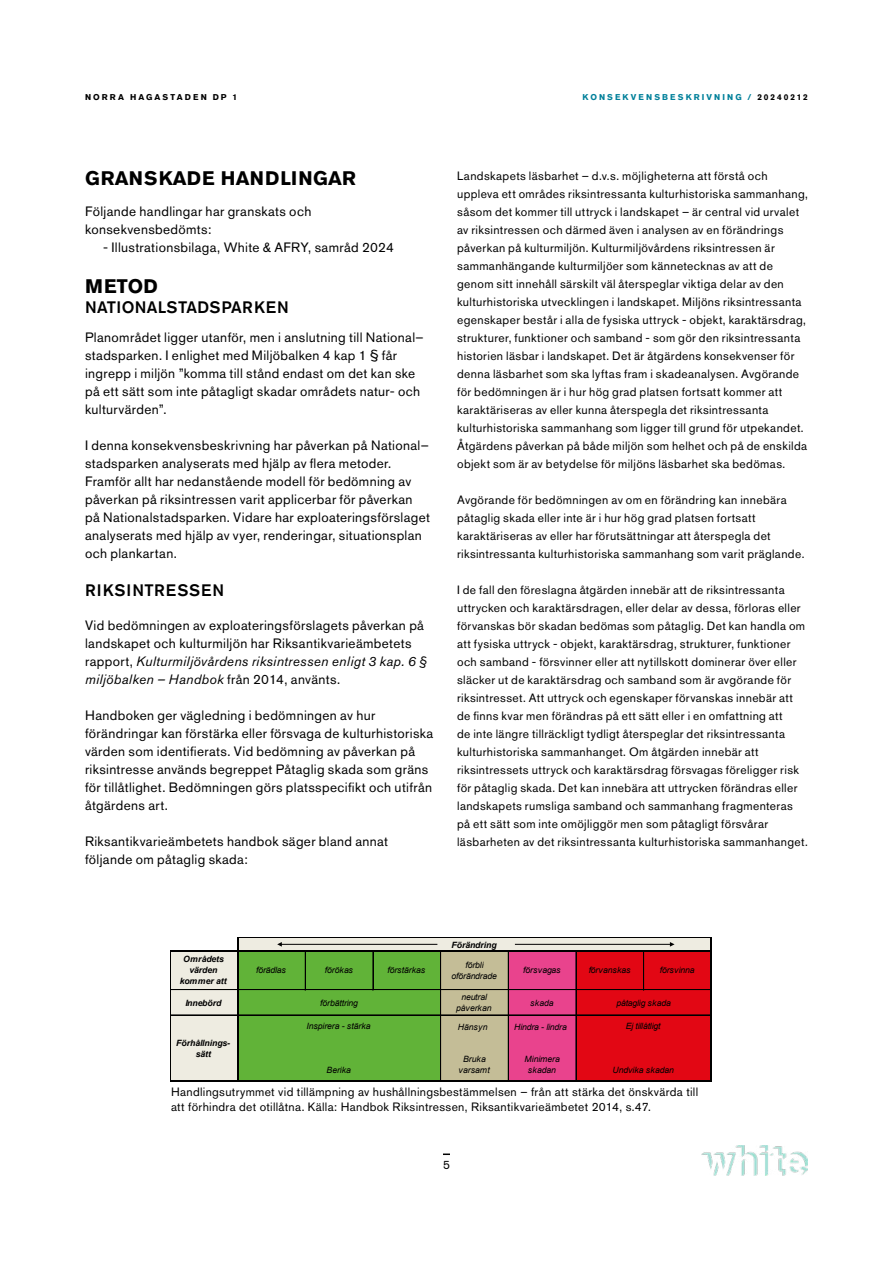
<style>
.page{position:relative;width:893px;height:1263px;background:#fff}
.page>*{position:absolute;margin:0;border:0;box-sizing:border-box;transform-origin:0 0}
.t1{font:700 19.5px "Akzidenz Grotesk Std";letter-spacing:.015em;color:#000}
.t2{font:500 16.5px "Akzidenz Grotesk Std";letter-spacing:.025em;color:#000}
.t3{font:500 16.5px "Akzidenz Grotesk Std";letter-spacing:.065em;color:#000}
.t4{font:italic 13.65px/16.4px "Adobe Caslon Pro";color:#000;text-align:center}
.t5{font:13.5px/18px "Akzidenz Grotesk Std";letter-spacing:.025em;color:#000}
.t6{font:12px/18px "Akzidenz Grotesk Std";letter-spacing:.03em;color:#000}
.t7{font:italic 8.7px/10.9px "Arial";letter-spacing:-.02em;color:#000;text-align:center}
.t8{font:italic 700 8.7px/10.9px "Arial";letter-spacing:-.01em;color:#000;text-align:center}
.t9{font:italic 8.7px/10.9px "Arial";color:#000;text-align:center}
.t10{font:700 8.4px "Akzidenz Grotesk Std";letter-spacing:.25em;color:#00809a}
.t11{font:700 8.4px "Akzidenz Grotesk Std";letter-spacing:.255em;color:#000}
.s1{color:#000}
.s2{font-style:italic}
</style>
<div class="page">
<img style="left:702px;top:1145px;width:106px;height:30px">
<svg style="left:443px;top:1153px;width:7px;height:2px"></svg>
<div style="left:238px;top:938px;width:474px;height:13px;background:#eeece1"></div>
<div style="left:170px;top:951px;width:68px;height:131px;background:#eeece1"></div>
<div style="left:238px;top:951px;width:203px;height:131px;background:#61b338"></div>
<div style="left:441px;top:951px;width:68px;height:131px;background:#c4bd97"></div>
<div style="left:508px;top:951px;width:68px;height:131px;background:#e9438d"></div>
<div style="left:576px;top:951px;width:136px;height:131px;background:#e20714"></div>
<hr style="left:170px;top:989px;width:67px;height:1px;background:#000">
<hr style="left:170px;top:1015px;width:67px;height:1px;background:#000">
<hr style="left:237px;top:937px;width:1px;height:145px;background:#000">
<hr style="left:711px;top:938px;width:1px;height:144px;background:#000">
<hr style="left:170px;top:950px;width:1px;height:132px;background:#000">
<hr style="left:305px;top:951px;width:1px;height:39px;background:#000">
<hr style="left:373px;top:951px;width:1px;height:39px;background:#000">
<hr style="left:440px;top:951px;width:1px;height:129px;background:#000">
<hr style="left:441px;top:951px;width:1px;height:129px;background:#000">
<hr style="left:508px;top:951px;width:1px;height:129px;background:#000">
<hr style="left:576px;top:951px;width:1px;height:129px;background:#000">
<hr style="left:643px;top:951px;width:1px;height:39px;background:#000">
<hr style="left:644px;top:951px;width:1px;height:39px;background:#000">
<hr style="left:238px;top:937px;width:474px;height:1px;background:#000">
<hr style="left:170px;top:950px;width:542px;height:1px;background:#000">
<hr style="left:238px;top:989px;width:473px;height:1px;background:#000">
<hr style="left:238px;top:1015px;width:473px;height:1px;background:#000">
<hr style="left:170px;top:1080px;width:542px;height:2px;background:#000">
<hr style="left:515px;top:944px;width:156px;height:1px;background:#000">
<svg style="left:670px;top:942px;width:4px;height:5px"></svg>
<hr style="left:281px;top:944px;width:156px;height:1px;background:#000">
<svg style="left:277px;top:942px;width:5px;height:5px"></svg>
<p class="t11" style="left:85px;top:92px;width:154px">NORRA HAGASTADEN DP 1</p>
<p class="t10" style="left:582px;top:92px;width:227px">KONSEKVENSBESKRIVNING / <span class="s1">20240212</span></p>
<h1 class="t1" style="left:85px;top:167px;width:273px">GRANSKADE HANDLINGAR</h1>
<p class="t5" style="left:85px;top:202px;width:228px">Följande handlingar har granskats och konsekvensbedömts:</p>
<p class="t5" style="left:103px;top:238px;width:292px">- Illustrationsbilaga, White &amp; AFRY, samråd 2024</p>
<h1 class="t1" style="left:85px;top:275px;width:74px">METOD</h1>
<h2 class="t2" style="left:85px;top:297px;width:205px">NATIONALSTADSPARKEN</h2>
<p class="t5" style="left:85px;top:328px;width:340px">Planområdet ligger utanför, men i anslutning till National– stadsparken. I enlighet med Miljöbalken 4 kap 1 § får ingrepp i miljön ”komma till stånd endast om det kan ske på ett sätt som inte påtagligt skadar områdets natur- och kulturvärden”.</p>
<p class="t5" style="left:85px;top:436px;width:347px">I denna konsekvensbeskrivning har påverkan på National– stadsparken analyserats med hjälp av flera metoder.<br>Framför allt har nedanstående modell för bedömning av påverkan på riksintressen varit applicerbar för påverkan på Nationalstadsparken. Vidare har exploateringsförslaget analyserats med hjälp av vyer, renderingar, situationsplan och plankartan.</p>
<h2 class="t3" style="left:85px;top:580px;width:141px">RIKSINTRESSEN</h2>
<p class="t5" style="left:85px;top:616px;width:344px">Vid bedömningen av exploateringsförslagets påverkan på landskapet och kulturmiljön har Riksantikvarieämbetets rapport, <span class="s2">Kulturmiljövårdens riksintressen enligt 3 kap. 6 § miljöbalken – Handbok</span> från 2014, använts.</p>
<p class="t5" style="left:85px;top:706px;width:350px">Handboken ger vägledning i bedömningen av hur förändringar kan förstärka eller försvaga de kulturhistoriska värden som identifierats. Vid bedömning av påverkan på riksintresse används begreppet Påtaglig skada som gräns för tillåtlighet. Bedömningen görs platsspecifikt och utifrån åtgärdens art.</p>
<p class="t5" style="left:85px;top:832px;width:305px">Riksantikvarieämbetets handbok säger bland annat följande om påtaglig skada:</p>
<p class="t6" style="left:457px;top:167px;width:352px">Landskapets läsbarhet – d.v.s. möjligheterna att förstå och uppleva ett områdes riksintressanta kulturhistoriska sammanhang, såsom det kommer till uttryck i landskapet – är central vid urvalet av riksintressen och därmed även i analysen av en förändrings påverkan på kulturmiljön. Kulturmiljövårdens riksintressen är sammanhängande kulturmiljöer som kännetecknas av att de genom sitt innehåll särskilt väl återspeglar viktiga delar av den kulturhistoriska utvecklingen i landskapet. Miljöns riksintressanta egenskaper består i alla de fysiska uttryck - objekt, karaktärsdrag, strukturer, funktioner och samband - som gör den riksintressanta historien läsbar i landskapet. Det är åtgärdens konsekvenser för denna läsbarhet som ska lyftas fram i skadeanalysen. Avgörande för bedömningen är i hur hög grad platsen fortsatt kommer att karaktäriseras av eller kunna återspegla det riksintressanta kulturhistoriska sammanhang som ligger till grund för utpekandet.<br>Åtgärdens påverkan på både miljön som helhet och på de enskilda objekt som är av betydelse för miljöns läsbarhet ska bedömas.</p>
<p class="t6" style="left:457px;top:491px;width:349px">Avgörande för bedömningen av om en förändring kan innebära påtaglig skada eller inte är i hur hög grad platsen fortsatt karaktäriseras av eller har förutsättningar att återspegla det riksintressanta kulturhistoriska sammanhang som varit präglande.</p>
<p class="t6" style="left:457px;top:581px;width:352px">I de fall den föreslagna åtgärden innebär att de riksintressanta uttrycken och karaktärsdragen, eller delar av dessa, förloras eller förvanskas bör skadan bedömas som påtaglig. Det kan handla om att fysiska uttryck - objekt, karaktärsdrag, strukturer, funktioner och samband - försvinner eller att nytillskott dominerar över eller släcker ut de karaktärsdrag och samband som är avgörande för riksintresset. Att uttryck och egenskaper förvanskas innebär att de finns kvar men förändras på ett sätt eller i en omfattning att<br>de inte längre tillräckligt tydligt återspeglar det riksintressanta kulturhistoriska sammanhanget. Om åtgärden innebär att riksintressets uttryck och karaktärsdrag försvagas föreligger risk för påtaglig skada. Det kan innebära att uttrycken förändras eller landskapets rumsliga samband och sammanhang fragmenteras på ett sätt som inte omöjliggör men som påtagligt försvårar läsbarheten av det riksintressanta kulturhistoriska sammanhanget.</p>
<p class="t4" style="left:658px;top:780px;width:15px">47</p>
<p class="t8" style="left:452px;top:939px;width:47px">Förändring</p>
<p class="t8" style="left:180px;top:954px;width:48px">Områdets värden kommer att</p>
<p class="t7" style="left:523px;top:965px;width:39px">försvagas</p>
<p class="t7" style="left:589px;top:965px;width:43px">förvanskas</p>
<p class="t7" style="left:660px;top:965px;width:36px">försvinna</p>
<p class="t7" style="left:452px;top:960px;width:47px">förbli oförändrade</p>
<p class="t7" style="left:325px;top:965px;width:30px">förökas</p>
<p class="t7" style="left:320px;top:997px;width:39px">förbättring</p>
<p class="t7" style="left:256px;top:965px;width:31px">förädlas</p>
<p class="t7" style="left:387px;top:965px;width:39px">förstärkas</p>
<p class="t7" style="left:456px;top:991px;width:37px">neutral påverkan</p>
<p class="t8" style="left:186px;top:997px;width:37px">Innebörd</p>
<p class="t7" style="left:530px;top:997px;width:25px">skada</p>
<p class="t7" style="left:616px;top:997px;width:56px">påtaglig skada</p>
<p class="t8" style="left:176px;top:1038px;width:55px">Förhållnings&shy;sätt</p>
<p class="t7" style="left:306px;top:1021px;width:66px">Inspirera - stärka</p>
<p class="t7" style="left:327px;top:1065px;width:26px">Berika</p>
<p class="t7" style="left:458px;top:1021px;width:31px">Hänsyn</p>
<p class="t9" style="left:458px;top:1053px;width:33px">Bruka varsamt</p>
<p class="t7" style="left:514px;top:1021px;width:54px">Hindra - lindra</p>
<p class="t7" style="left:524px;top:1053px;width:37px">Minimera skadan</p>
<p class="t7" style="left:626px;top:1021px;width:36px">Ej tillåtligt</p>
<p class="t7" style="left:612px;top:1065px;width:63px">Undvika skadan</p>
<p class="t6" style="left:171px;top:1085px;width:529px;line-height:15px">Handlingsutrymmet vid tillämpning av hushållningsbestämmelsen – från att stärka det önskvärda till att förhindra det otillåtna. Källa: Handbok Riksintressen, Riksantikvarieämbetet 2014, s.47.</p>
<p class="t4" style="left:195px;top:1085px;width:454px">Bild 7 Handlingsutrymmet vid tillämpning av<br>hushållningsbestämmelsen – från att stärka det önskvärda till att förhindra det otillåtna.</p>
<p class="t6" style="left:443px;top:1156px;width:8px">5</p>
</div>
